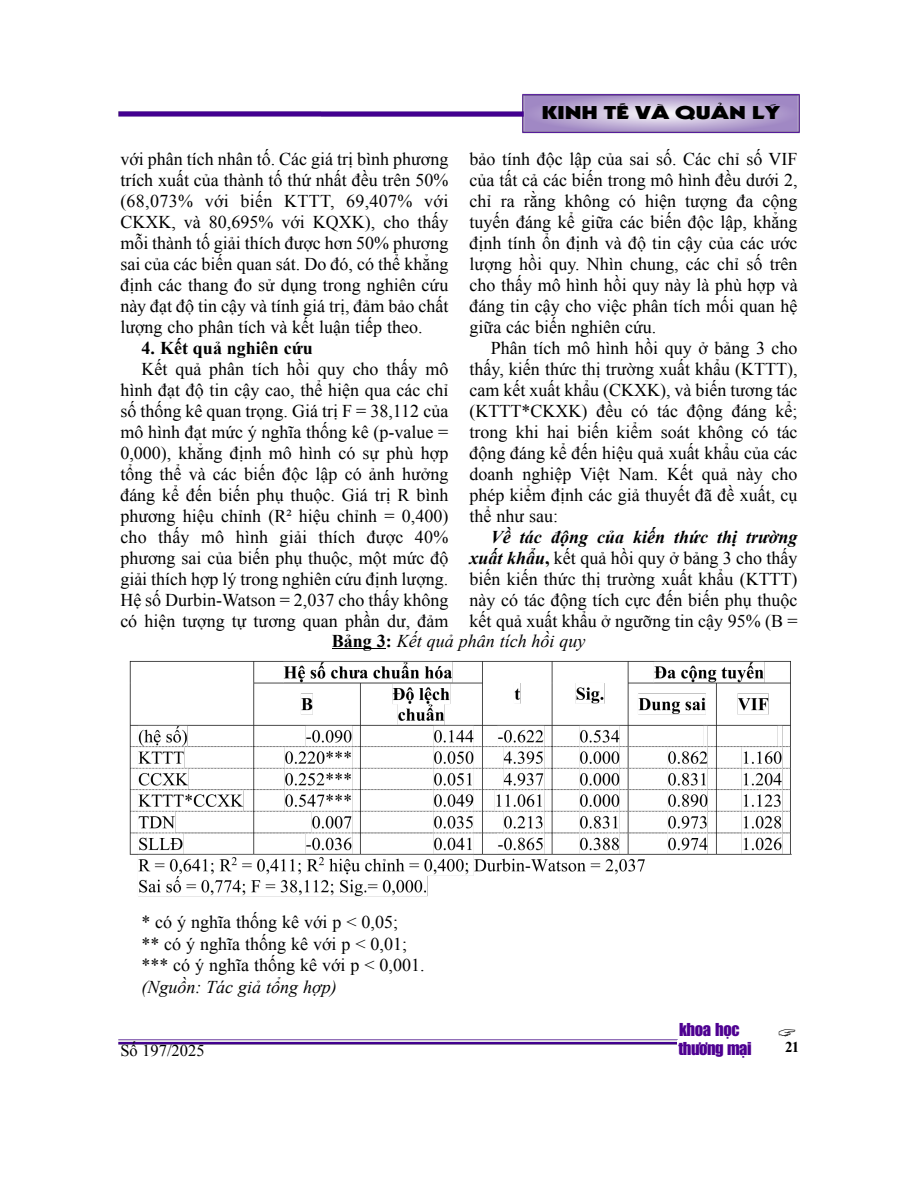
<style>
.page{position:relative;width:918px;height:1188px;background:#fff}
.page>*{position:absolute;margin:0;border:0;box-sizing:border-box;transform-origin:0 0}
.t1{font:18px/21px "Times New Roman";color:#000;text-align:justify}
.t2{font:italic 18px "Times New Roman";color:#000}
.t3{font:700 18px "Times New Roman";color:#000}
.t4{font:18px "UTM Kabel KT";color:#000;scale:1.45 1}
.t5{font:16.5px "UTM Impact";letter-spacing:-.03em;color:#4e0091}
.t6{font:16.5px "Times New Roman";color:#000}
.t7{font:700 15px "Times New Roman";color:#000}
.s1{font-weight:700;font-style:italic}
.s2{font-weight:700}
.s3{font-weight:700;font-style:normal}
</style>
<div class="page">
<img style="left:118px;top:1039px;width:560px;height:6px">
<img style="left:522px;top:93px;width:278px;height:41px">
<img style="left:118px;top:110px;width:408px;height:8px">
<div style="left:677px;top:1040px;width:82px;height:26px;background:#fff"></div>
<hr style="left:332px;top:648px;width:54px;height:1px;background:#000">
<img style="left:129px;top:660px;width:663px;height:237px">
<p class="t4" style="left:541px;top:101px;width:166px">KINH TẾ VÀ QUẢN LÝ</p>
<p class="t1" style="left:120px;top:149px;width:330px">với phân tích nhân tố. Các giá trị bình phương trích xuất của thành tố thứ nhất đều trên 50% (68,073% với biến KTTT, 69,407% với CKXK, và 80,695% với KQXK), cho thấy mỗi thành tố giải thích được hơn 50% phương sai của các biến quan sát. Do đó, có thể khẳng định các thang đo sử dụng trong nghiên cứu này đạt độ tin cậy và tính giá trị, đảm bảo chất lượng cho phân tích và kết luận tiếp theo.</p>
<p class="t3" style="left:142px;top:338px;width:173px">4. Kết quả nghiên cứu</p>
<p class="t1" style="left:120px;top:359px;width:330px;text-indent:21px">Kết quả phân tích hồi quy cho thấy mô hình đạt độ tin cậy cao, thể hiện qua các chỉ số thống kê quan trọng. Giá trị F = 38,112 của mô hình đạt mức ý nghĩa thống kê (p-value = 0,000), khẳng định mô hình có sự phù hợp tổng thể và các biến độc lập có ảnh hưởng đáng kể đến biến phụ thuộc. Giá trị R bình phương hiệu chỉnh (R² hiệu chỉnh = 0,400) cho thấy mô hình giải thích được 40% phương sai của biến phụ thuộc, một mức độ giải thích hợp lý trong nghiên cứu định lượng.<br>Hệ số Durbin-Watson = 2,037 cho thấy không có hiện tượng tự tương quan phần dư, đảm</p>
<p class="t1" style="left:470px;top:149px;width:330px">bảo tính độc lập của sai số. Các chỉ số VIF của tất cả các biến trong mô hình đều dưới 2, chỉ ra rằng không có hiện tượng đa cộng tuyến đáng kể giữa các biến độc lập, khẳng định tính ổn định và độ tin cậy của các ước lượng hồi quy. Nhìn chung, các chỉ số trên cho thấy mô hình hồi quy này là phù hợp và đáng tin cậy cho việc phân tích mối quan hệ giữa các biến nghiên cứu.</p>
<p class="t1" style="left:470px;top:338px;width:330px;text-indent:21px">Phân tích mô hình hồi quy ở bảng 3 cho thấy, kiến thức thị trường xuất khẩu (KTTT), cam kết xuất khẩu (CKXK), và biến tương tác (KTTT*CKXK) đều có tác động đáng kể; trong khi hai biến kiểm soát không có tác động đáng kể đến hiệu quả xuất khẩu của các doanh nghiệp Việt Nam. Kết quả này cho phép kiểm định các giả thuyết đã đề xuất, cụ thể như sau:</p>
<p class="t1" style="left:470px;top:527px;width:330px;text-indent:21px"><span class="s1">Về tác động của kiến thức thị trường xuất khẩu</span><span class="s2">,</span> kết quả hồi quy ở bảng 3 cho thấy biến kiến thức thị trường xuất khẩu (KTTT) này có tác động tích cực đến biến phụ thuộc kết quả xuất khẩu ở ngưỡng tin cậy 95% (B =</p>
<p class="t2" style="left:332px;top:631px;width:255px"><span class="s3">Bảng 3:</span> Kết quả phân tích hồi quy</p>
<p class="t1" style="left:141px;top:911px;width:285px;line-height:21.6px;text-align:left">* có ý nghĩa thống kê với p &lt; 0,05;<br>** có ý nghĩa thống kê với p &lt; 0,01; *** có ý nghĩa thống kê với p &lt; 0,001.</p>
<p class="t2" style="left:141px;top:977px;width:197px">(Nguồn: Tác giả tổng hợp)</p>
<p class="t6" style="left:120px;top:1041px;width:86px">Số 197/2025</p>
<p class="t5" style="left:679px;top:1018px;width:62px">khoa học</p>
<p class="t5" style="left:678px;top:1037px;width:75px">thương mại</p>
<p class="t7" style="left:785px;top:1039px;width:16px">21</p>
</div>
